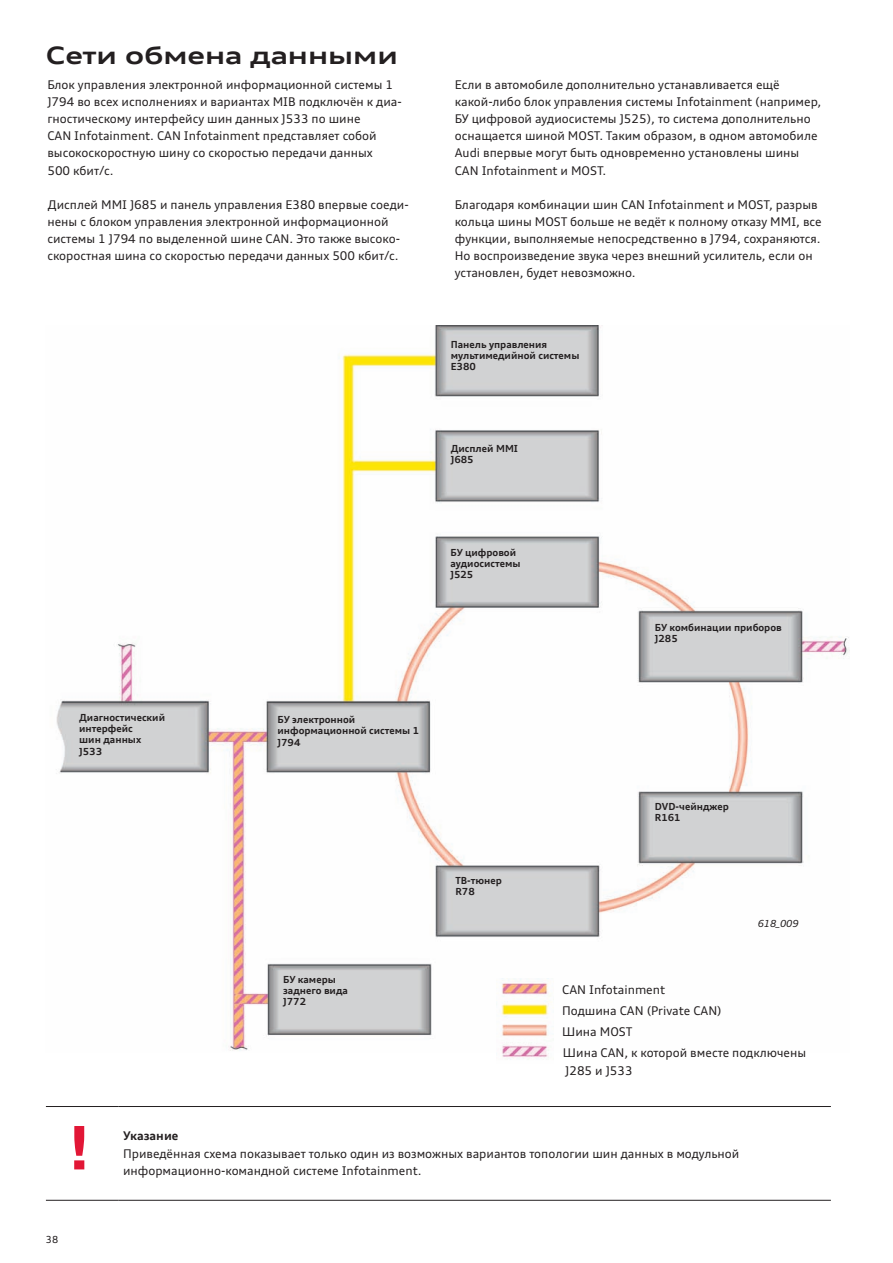
<style>
.page{position:relative;width:893px;height:1263px;background:#fff}
.page>*{position:absolute;margin:0;border:0;box-sizing:border-box;transform-origin:0 0}
.t1{font:700 expanded 60px "Audi Type";color:#e21736}
.t2{font:700 expanded 24px "Audi Type";color:#231f20}
.t3{font:12px/17.1px "Audi Type";color:#231f20}
.t4{font:700 12px "Audi Type";color:#231f20}
.t5{font:700 9.75px/11.2px "Audi Type";color:#231f20}
.t6{font:italic 9.75px "Audi Type";color:#231f20}
.t7{font:9.75px "Audi Type";color:#231f20}
</style>
<div class="page">
<img style="left:56px;top:326px;width:793px;height:725px">
<img style="left:497px;top:979px;width:57px;height:81px">
<hr style="left:46px;top:1106px;width:73px;height:1px;background:#231f20">
<hr style="left:46px;top:1200px;width:73px;height:1px;background:#231f20">
<hr style="left:119px;top:1106px;width:712px;height:1px;background:#231f20">
<hr style="left:119px;top:1200px;width:712px;height:1px;background:#231f20">
<h2 class="t2" style="left:46px;top:41px;width:353px">Сети обмена данными</h2>
<p class="t3" style="left:47px;top:76px;width:356px">Блок управления электронной информационной системы 1<br>J794 во всех исполнениях и вариантах MIB подключён к диа&shy;гностическому интерфейсу шин данных J533 по шине<br>CAN Infotainment. CAN Infotainment представляет собой высокоскоростную шину со скоростью передачи данных<br>500 кбит/с.</p>
<p class="t3" style="left:47px;top:196px;width:363px">Дисплей MMI J685 и панель управления E380 впервые соеди&shy;нены с блоком управления электронной информационной системы 1 J794 по выделенной шине CAN. Это также высоко&shy;скоростная шина со скоростью передачи данных 500 кбит/с.</p>
<p class="t3" style="left:455px;top:76px;width:368px">Если в автомобиле дополнительно устанавливается ещё какой‑либо блок управления системы Infotainment (например, БУ цифровой аудиосистемы J525), то система дополнительно оснащается шиной MOST. Таким образом, в одном автомобиле Audi впервые могут быть одновременно установлены шины CAN Infotainment и MOST.</p>
<p class="t3" style="left:455px;top:196px;width:369px">Благодаря комбинации шин CAN Infotainment и MOST, разрыв кольца шины MOST больше не ведёт к полному отказу MMI, все функции, выполняемые непосредственно в J794, сохраняются.<br>Но воспроизведение звука через внешний усилитель, если он установлен, будет невозможно.</p>
<p class="t5" style="left:451px;top:338px;width:130px">Панель управления мультимедийной системы<br>E380</p>
<p class="t5" style="left:451px;top:442px;width:69px">Дисплей MMI<br>J685</p>
<p class="t5" style="left:79px;top:712px;width:87px">Диагностический интерфейс<br>шин данных<br>J533</p>
<p class="t5" style="left:450px;top:546px;width:72px">БУ цифровой аудиосистемы<br>J525</p>
<p class="t5" style="left:277px;top:714px;width:143px">БУ электронной информационной системы 1<br>J794</p>
<p class="t5" style="left:283px;top:974px;width:66px">БУ камеры заднего вида<br>J772</p>
<p class="t5" style="left:455px;top:875px;width:48px">ТВ-тюнер<br>R78</p>
<p class="t5" style="left:655px;top:622px;width:128px">БУ комбинации приборов<br>J285</p>
<p class="t5" style="left:655px;top:800px;width:75px">DVD-чейнджер<br>R161</p>
<p class="t6" style="left:758px;top:917px;width:42px">618_009</p>
<p class="t3" style="left:562px;top:978px;width:245px;line-height:21.3px">CAN Infotainment<br>Подшина CAN (Private CAN)<br>Шина MOST<br>Шина CAN, к которой вместе подключены</p>
<p class="t3" style="left:565px;top:1061px;width:69px">J285 и J533</p>
<h1 class="t1" style="left:67px;top:1109px;width:26px">!</h1>
<p class="t7" style="left:46px;top:1233px;width:14px">38</p>
<p class="t4" style="left:123px;top:1129px;width:57px">Указание</p>
<p class="t3" style="left:123px;top:1144px;width:618px">Приведённая схема показывает только один из возможных вариантов топологии шин данных в модульной информационно-командной системе Infotainment.</p>
</div>
